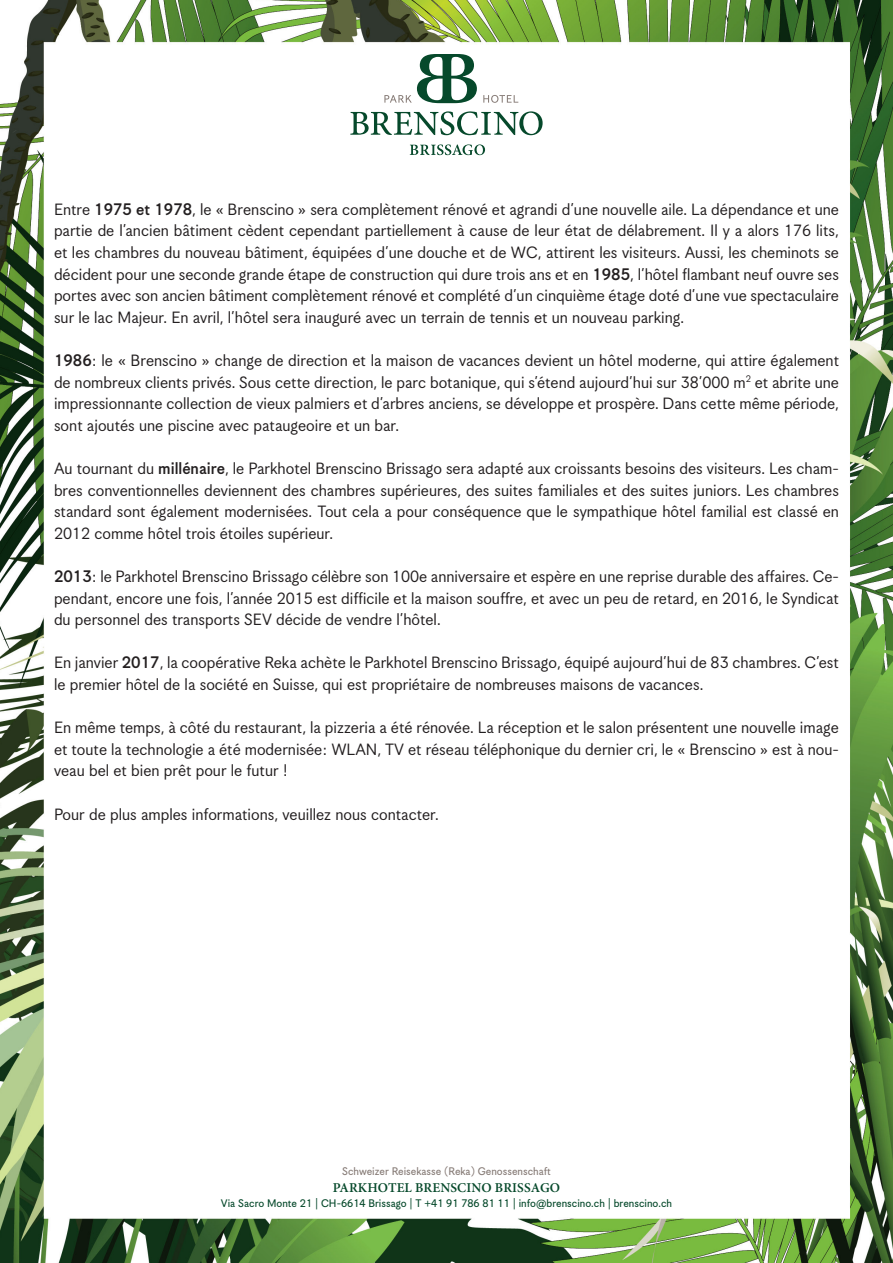
<style>
.page{position:relative;width:893px;height:1263px;background:#fff}
.page>*{position:absolute;margin:0;border:0;box-sizing:border-box;transform-origin:0 0}
.txt{font:18px/21.6px "Korpus Grotesk B";color:#231f20;text-align:justify}
.t1{font:600 13.5px "Minion Pro";letter-spacing:.01em;color:#06492b}
.t2{font:12px "Korpus Grotesk C";color:#06492b}
.t3{font:12px "Korpus Grotesk C";color:#867b76}
.s1{font-family:"Korpus Grotesk D"}
</style>
<div class="page">
<img style="left:0;top:0;width:893px;height:1263px">
<svg style="left:483px;top:95px;width:35px;height:8px"></svg>
<svg style="left:384px;top:54px;width:93px;height:49px"></svg>
<svg style="left:410px;top:144px;width:75px;height:11px"></svg>
<svg style="left:350px;top:111px;width:193px;height:24px"></svg>
<p class="txt" style="left:54px;top:198px;width:787px">Entre <span class="s1">1975 et 1978</span>, le « Brenscino » sera complètement rénové et agrandi d’une nouvelle aile. La dépendance et une partie de l’ancien bâtiment cèdent cependant partiellement à cause de leur état de délabrement. Il y a alors 176 lits, et les chambres du nouveau bâtiment, équipées d’une douche et de WC, attirent les visiteurs. Aussi, les cheminots se décident pour une seconde grande étape de construction qui dure trois ans et en <span class="s1">1985</span>, l’hôtel flambant neuf ouvre ses portes avec son ancien bâtiment complètement rénové et complété d’un cinquième étage doté d’une vue spectaculaire sur le lac Majeur. En avril, l’hôtel sera inauguré avec un terrain de tennis et un nouveau parking.</p>
<p class="txt" style="left:54px;top:349px;width:786px"><span class="s1">1986</span>: le « Brenscino » change de direction et la maison de vacances devient un hôtel moderne, qui attire également de nombreux clients privés. Sous cette direction, le parc botanique, qui s’étend aujourd’hui sur 38’000 m<sup>2</sup> et abrite une impressionnante collection de vieux palmiers et d’arbres anciens, se développe et prospère. Dans cette même période, sont ajoutés une piscine avec pataugeoire et un bar.</p>
<p class="txt" style="left:54px;top:457px;width:786px">Au tournant du <span class="s1">millénaire</span>, le Parkhotel Brenscino Brissago sera adapté aux croissants besoins des visiteurs. Les cham&shy;bres conventionnelles deviennent des chambres supérieures, des suites familiales et des suites juniors. Les chambres standard sont également modernisées. Tout cela a pour conséquence que le sympathique hôtel familial est classé en 2012 comme hôtel trois étoiles supérieur.</p>
<p class="txt" style="left:54px;top:565px;width:786px"><span class="s1">2013</span>: le Parkhotel Brenscino Brissago célèbre son 100e anniversaire et espère en une reprise durable des affaires. Ce&shy;pendant, encore une fois, l’année 2015 est difficile et la maison souffre, et avec un peu de retard, en 2016, le Syndicat du personnel des transports SEV décide de vendre l’hôtel.</p>
<p class="txt" style="left:54px;top:652px;width:786px">En janvier <span class="s1">2017</span>, la coopérative Reka achète le Parkhotel Brenscino Brissago, équipé aujourd’hui de 83 chambres. C’est le premier hôtel de la société en Suisse, qui est propriétaire de nombreuses maisons de vacances.</p>
<p class="txt" style="left:54px;top:717px;width:786px">En même temps, à côté du restaurant, la pizzeria a été rénovée. La réception et le salon présentent une nouvelle image et toute la technologie a été modernisée: WLAN, TV et réseau téléphonique du dernier cri, le « Brenscino » est à nou&shy;veau bel et bien prêt pour le futur !</p>
<p class="txt" style="left:54px;top:803px;width:386px">Pour de plus amples informations, veuillez nous contacter.</p>
<p class="t3" style="left:342px;top:1164px;width:210px">Schweizer Reisekasse (Reka) Genossenschaft</p>
<p class="t1" style="left:333px;top:1179px;width:229px">PARKHOTEL BRENSCINO BRISSAGO</p>
<p class="t2" style="left:221px;top:1196px;width:453px">Via Sacro Monte 21 | CH-6614 Brissago | T +41 91 786 81 11 | info@brenscino.ch | brenscino.ch</p>
</div>
